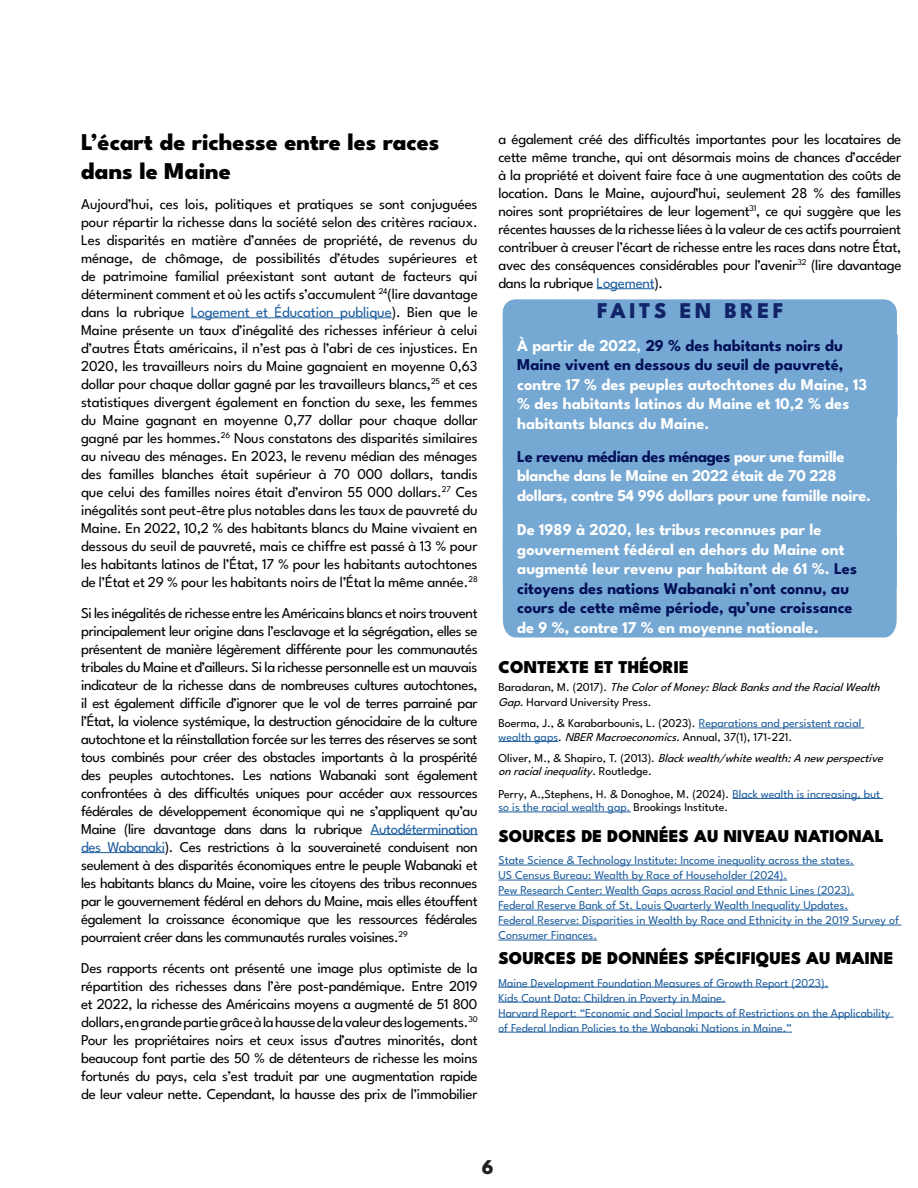
<style>
.page{position:relative;width:918px;height:1188px;background:#fff}
.page>*{position:absolute;margin:0;border:0;box-sizing:border-box;transform-origin:0 0}
.t1{font:800 24px/28.8px "League Spartan";color:#000}
.t2{font:800 22.5px "League Spartan";letter-spacing:.16em;color:#122469}
.t3{font:800 21px "League Spartan";color:#201e1e}
.t4{font:900 18px "League Spartan";color:#000}
.t5{font:700 16.5px/19.5px "League Spartan";color:#fff}
.t6{font:700 16.5px/19.5px "League Spartan";letter-spacing:-.02em;color:#fff}
.LSpartan-Regular-12pt{font:15px/18px "League Spartan";letter-spacing:-.02em;color:#000;text-align:justify}
.Paragraph_Style50{font:12px/15px "League Spartan";color:#1f5f9f}
.Paragraph_Style45{font:12px/13.5px "League Spartan";color:#000}
.Paragraph_Style45-2{font:italic 12px/15px "League Spartan";color:#000}
.s1{color:#1f5f9f}
.s2{color:#031058}
.s3{font-style:normal}
.s4{font-style:italic}
</style>
<div class="page">
<hr style="left:597px;top:288px;width:57px;height:1px;background:#1f5f9f">
<hr style="left:699px;top:728px;width:165px;height:1px;background:#1f5f9f">
<hr style="left:498px;top:741px;width:60px;height:1px;background:#1f5f9f">
<hr style="left:733px;top:798px;width:150px;height:1px;background:#1f5f9f">
<hr style="left:498px;top:812px;width:133px;height:1px;background:#1f5f9f">
<hr style="left:498px;top:865px;width:356px;height:1px;background:#1f5f9f">
<hr style="left:498px;top:880px;width:289px;height:1px;background:#1f5f9f">
<hr style="left:498px;top:895px;width:356px;height:1px;background:#1f5f9f">
<hr style="left:498px;top:910px;width:350px;height:1px;background:#1f5f9f">
<hr style="left:498px;top:925px;width:404px;height:1px;background:#1f5f9f">
<hr style="left:498px;top:940px;width:99px;height:1px;background:#1f5f9f">
<hr style="left:498px;top:987px;width:331px;height:1px;background:#1f5f9f">
<hr style="left:498px;top:1002px;width:228px;height:1px;background:#1f5f9f">
<hr style="left:498px;top:1017px;width:396px;height:1px;background:#1f5f9f">
<hr style="left:498px;top:1032px;width:294px;height:1px;background:#1f5f9f">
<hr style="left:191px;top:318px;width:201px;height:1px;background:#1f5f9f">
<hr style="left:371px;top:834px;width:107px;height:1px;background:#1f5f9f">
<hr style="left:81px;top:852px;width:84px;height:1px;background:#1f5f9f">
<div style="left:503px;top:300px;width:395px;height:337px;background:#75a8d2"></div>
<p class="t1" style="left:81px;top:126px;width:360px">L’écart de richesse entre les races dans le Maine</p>
<p class="LSpartan-Regular-12pt" style="left:81px;top:194px;width:398px">Aujourd’hui, ces lois, politiques et pratiques se sont conjuguées pour répartir la richesse dans la société selon des critères raciaux.<br>Les disparités en matière d’années de propriété, de revenus du ménage, de chômage, de possibilités d’études supérieures et de patrimoine familial préexistant sont autant de facteurs qui déterminent comment et où les actifs s’accumulent <sup>24</sup>(lire davantage dans la rubrique <span class="s1">Logement et Éducation publique</span>). Bien que le Maine présente un taux d’inégalité des richesses inférieur à celui d’autres États américains, il n’est pas à l’abri de ces injustices. En 2020, les travailleurs noirs du Maine gagnaient en moyenne 0,63 dollar pour chaque dollar gagné par les travailleurs blancs,<sup>25</sup> et ces statistiques divergent également en fonction du sexe, les femmes du Maine gagnant en moyenne 0,77 dollar pour chaque dollar gagné par les hommes.<sup>26</sup> Nous constatons des disparités similaires au niveau des ménages. En 2023, le revenu médian des ménages des familles blanches était supérieur à 70 000 dollars, tandis que celui des familles noires était d’environ 55 000 dollars.<sup>27</sup> Ces inégalités sont peut-être plus notables dans les taux de pauvreté du Maine. En 2022, 10,2 % des habitants blancs du Maine vivaient en dessous du seuil de pauvreté, mais ce chiffre est passé à 13 % pour les habitants latinos de l’État, 17 % pour les habitants autochtones de l’État et 29 % pour les habitants noirs de l’État la même année.<sup>28</sup></p>
<p class="LSpartan-Regular-12pt" style="left:81px;top:603px;width:398px">Si les inégalités de richesse entre les Américains blancs et noirs trouvent principalement leur origine dans l’esclavage et la ségrégation, elles se présentent de manière légèrement différente pour les communautés tribales du Maine et d’ailleurs. Si la richesse personnelle est un mauvais indicateur de la richesse dans de nombreuses cultures autochtones, il est également difficile d’ignorer que le vol de terres parrainé par l’État, la violence systémique, la destruction génocidaire de la culture autochtone et la réinstallation forcée sur les terres des réserves se sont tous combinés pour créer des obstacles importants à la prospérité des peuples autochtones. Les nations Wabanaki sont également confrontées à des difficultés uniques pour accéder aux ressources fédérales de développement économique qui ne s’appliquent qu’au Maine (lire davantage dans dans la rubrique <span class="s1">Autodétermination des Wabanaki</span>). Ces restrictions à la souveraineté conduisent non seulement à des disparités économiques entre le peuple Wabanaki et les habitants blancs du Maine, voire les citoyens des tribus reconnues par le gouvernement fédéral en dehors du Maine, mais elles étouffent également la croissance économique que les ressources fédérales pourraient créer dans les communautés rurales voisines.<sup>29</sup></p>
<p class="LSpartan-Regular-12pt" style="left:81px;top:957px;width:398px">Des rapports récents ont présenté une image plus optimiste de la répartition des richesses dans l’ère post-pandémique. Entre 2019 et 2022, la richesse des Américains moyens a augmenté de 51 800 dollars, en grande partie grâce à la hausse de la valeur des logements.<sup>30<br></sup>Pour les propriétaires noirs et ceux issus d’autres minorités, dont beaucoup font partie des 50 % de détenteurs de richesse les moins fortunés du pays, cela s’est traduit par une augmentation rapide de leur valeur nette. Cependant, la hausse des prix de l’immobilier</p>
<p class="LSpartan-Regular-12pt" style="left:498px;top:129px;width:404px">a également créé des difficultés importantes pour les locataires de cette même tranche, qui ont désormais moins de chances d’accéder à la propriété et doivent faire face à une augmentation des coûts de location. Dans le Maine, aujourd’hui, seulement 28 % des familles noires sont propriétaires de leur logement<sup>31</sup>, ce qui suggère que les récentes hausses de la richesse liées à la valeur de ces actifs pourraient contribuer à creuser l’écart de richesse entre les races dans notre État, avec des conséquences considérables pour l’avenir<sup>32</sup> (lire davantage dans la rubrique <span class="s1">Logement</span>).</p>
<p class="t2" style="left:597px;top:292px;width:188px">FAITS EN BREF</p>
<p class="t5" style="left:517px;top:334px;width:352px">À partir de 2022, <span class="s2">29 % des habitants noirs du Maine vivent en dessous du seuil de pauvreté, </span>contre 17 % des peuples autochtones du Maine, 13 % des habitants latinos du Maine et 10,2 % des habitants blancs du Maine.</p>
<p class="t6" style="left:517px;top:445px;width:355px"><span class="s2">Le revenu médian des ménages</span> pour une famille blanche dans le Maine en 2022 était de 70 228 dollars, contre 54 996 dollars pour une famille noire.</p>
<p class="t5" style="left:517px;top:519px;width:341px">De 1989 à 2020, les tribus reconnues par le gouvernement fédéral en dehors du Maine ont augmenté leur revenu par habitant de 61 %. <span class="s2">Les citoyens des nations Wabanaki n’ont connu, au cours de cette même période, qu’une croissance </span>de 9 %, contre 17 % en moyenne nationale.</p>
<p class="t4" style="left:498px;top:653px;width:192px">CONTEXTE ET THÉORIE</p>
<p class="Paragraph_Style45-2" style="left:498px;top:679px;width:387px"><span class="s3">B a r a d a r a n , M . ( 2 0 1 7 ) .</span> TheColorofMoney:BlackBanksandtheRacialWealth<br>Gap.<span class="s3">Harvard University Press.</span></p>
<p class="Paragraph_Style45" style="left:498px;top:716px;width:364px">Boerma, J., &amp; Karabarbounis, L. (2023). <span class="s1">Reparations and persistent racial wealth gaps</span>. <span class="s4">NBERMacroeconomics.</span>Annual, 37(1), 171-221.</p>
<p class="Paragraph_Style45-2" style="left:498px;top:750px;width:390px;line-height:13.5px"><span class="s3">O l i v e r , M . , &amp; S h a p i r o , T . ( 2 0 1 3 ) .</span> Blackwealth/whitewealth:Anewperspective onracialinequality.<span class="s3">R o u t l e d g e .</span></p>
<p class="Paragraph_Style45" style="left:498px;top:786px;width:383px">Perry, A.,Stephens, H. &amp; Donoghoe, M. (2024). <span class="s1">Black wealth is increasing, but so is the racial wealth gap.</span> Brookings Institute.</p>
<p class="t4" style="left:498px;top:821px;width:387px">SOURCES DE DONNÉES AU NIVEAU NATIONAL</p>
<p class="Paragraph_Style50" style="left:498px;top:852px;width:357px">State Science &amp; Technology Institute: Income inequality across the states.</p>
<p class="Paragraph_Style50" style="left:498px;top:867px;width:290px">US Census Bureau: Wealth by Race of Householder (2024).</p>
<p class="Paragraph_Style50" style="left:498px;top:882px;width:357px">Pew Research Center: Wealth Gaps across Racial and Ethnic Lines (2023).</p>
<p class="Paragraph_Style50" style="left:498px;top:897px;width:351px">Federal Reserve Bank of St. Louis Quarterly Wealth Inequality Updates.</p>
<p class="Paragraph_Style50" style="left:498px;top:912px;width:402px">Federal Reserve: Disparities in Wealth by Race and Ethnicity in the 2019 Survey of<br>Consumer Finances.</p>
<p class="t4" style="left:498px;top:943px;width:396px">SOURCES DE DONNÉES SPÉCIFIQUES AU MAINE</p>
<p class="Paragraph_Style50" style="left:498px;top:974px;width:331px">Maine Development Foundation Measures of Growth Report (2023).</p>
<p class="Paragraph_Style50" style="left:498px;top:989px;width:229px">Kids Count Data: Children in Poverty in Maine.</p>
<p class="Paragraph_Style50" style="left:498px;top:1004px;width:393px">Harvard Report: “Economic and Social Impacts of Restrictions on the Applicability of Federal Indian Policies to the Wabanaki Nations in Maine.”</p>
<p class="t3" style="left:482px;top:1151px;width:13px">6</p>
</div>
